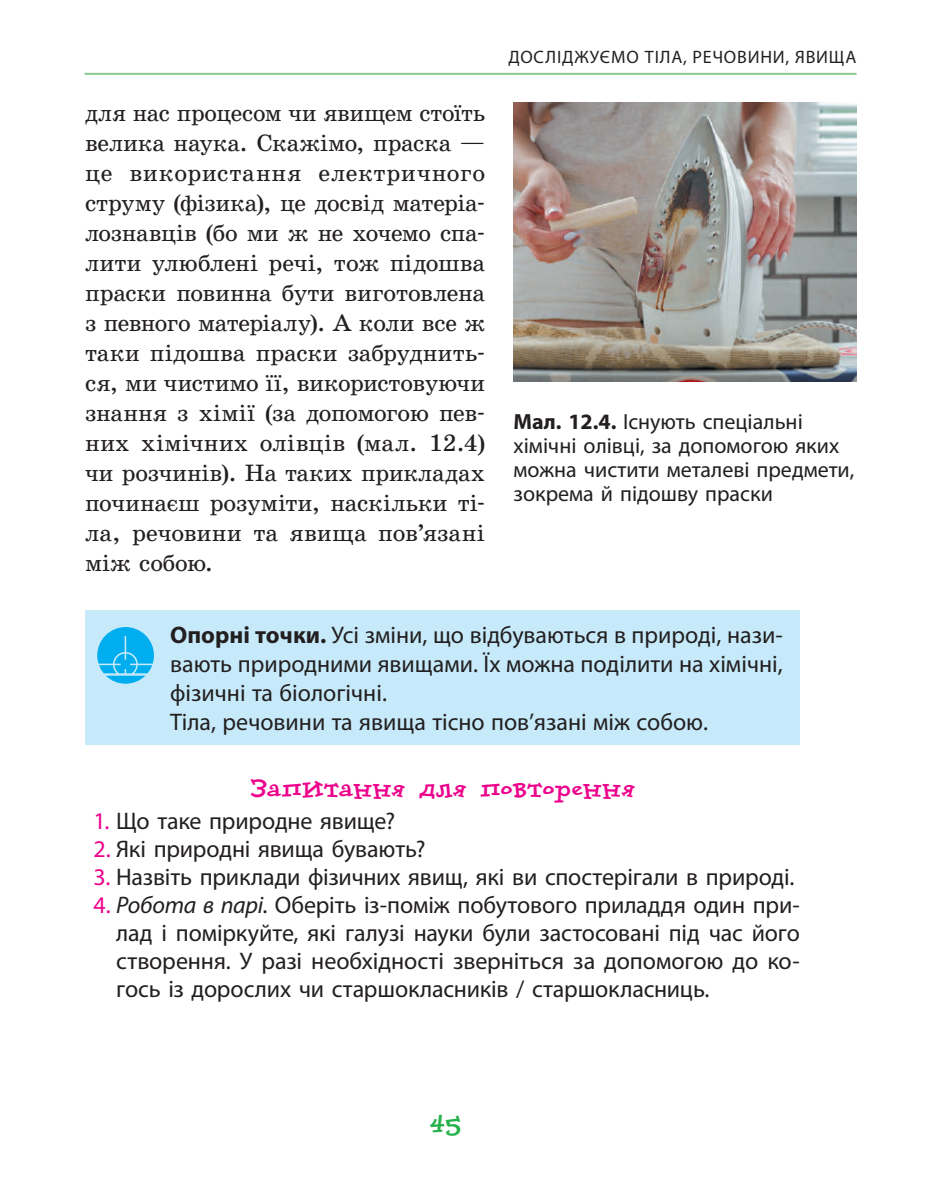
<style>
.page{position:relative;width:936px;height:1191px;background:#fff}
.page>*{position:absolute;margin:0;border:0;box-sizing:border-box;transform-origin:0 0}
.t1{font:28px "Dolores Extra Bold C";color:#23b24b}
.t2{font:26px "Dolores Extra Bold C";color:#ed028c;scale:.9 1}
.t3{font:24px/29px "Myriad Pro";letter-spacing:-.005em;color:#231f20}
.t4{font:24px/30px "School Book C";letter-spacing:-.005em;color:#231f20;text-align:justify}
.t5{font:22px/24px "Myriad Pro";color:#231f20}
.t6{font:18px "Myriad Pro";letter-spacing:.045em;color:#231f20}
.s1{font-weight:700}
.s2{color:#ed028c}
.s3{font-style:italic}
</style>
<div class="page">
<hr style="left:84px;top:73px;width:772px;height:2px;background:#89ca8b">
<div style="left:85px;top:610px;width:714px;height:135px;background:#c6eafa"></div>
<svg style="left:97px;top:627px;width:57px;height:56px"></svg>
<img style="left:513px;top:102px;width:343px;height:279px">
<p class="t4" style="left:85px;top:98px;width:401px">для нас процесом чи явищем стоїть велика наука. Скажімо, праска — це використання електричного струму (фізика), це досвід матеріа&shy;лознавців (бо ми ж не хочемо спа&shy;лити улюблені речі, тож підошва праски повинна бути виготовлена з певного матеріалу). А коли все ж таки підошва праски забруднить&shy;ся, ми чистимо її, використовуючи знання з хімії (за допомогою пев&shy;них хімічних олівців (мал. 12.4) чи розчинів). На таких прикладах починаєш розуміти, наскільки ті&shy;ла, речовини та явища пов’язані між собою.</p>
<p class="t6" style="left:508px;top:46px;width:349px">ДОСЛІДЖУЄМО ТІЛА, РЕЧОВИНИ, ЯВИЩА</p>
<p class="t5" style="left:513px;top:409px;width:342px"><span class="s1">Мал. 12.4.</span> Існують спеціальні хімічні олівці, за допомогою яких можна чистити металеві предмети, зокрема й підошву праски</p>
<p class="t3" style="left:170px;top:620px;width:614px"><span class="s1">Опорні точки.</span> Усі зміни, що відбуваються в природі, нази&shy;вають природними явищами. Їх можна поділити на хімічні, фізичні та біологічні.<br>Тіла, речовини та явища тісно пов’язані між собою.</p>
<p class="t2" style="left:250px;top:771px;width:429px">Запитання для повторення</p>
<p class="t3" style="left:94px;top:806px;width:303px"><span class="s2">1.</span> Що таке природне явище?</p>
<p class="t3" style="left:94px;top:834px;width:333px"><span class="s2">2.</span> Які природні явища бувають?</p>
<p class="t3" style="left:94px;top:862px;width:702px"><span class="s2">3.</span> Назвіть приклади фізичних явищ, які ви спостерігали в природі.</p>
<p class="t3" style="left:116px;top:890px;width:685px;line-height:28px;text-align:justify;text-indent:-23px"><span class="s2">4.</span> <span class="s3">Робота в парі</span>. Оберіть із-поміж побутового приладдя один при&shy;лад і поміркуйте, які галузі науки були застосовані під час його створення. У разі необхідності зверніться за допомогою до ко&shy;гось із дорослих чи старшокласників / старшокласниць.</p>
<p class="t1" style="left:429px;top:1106px;width:33px">45</p>
</div>
